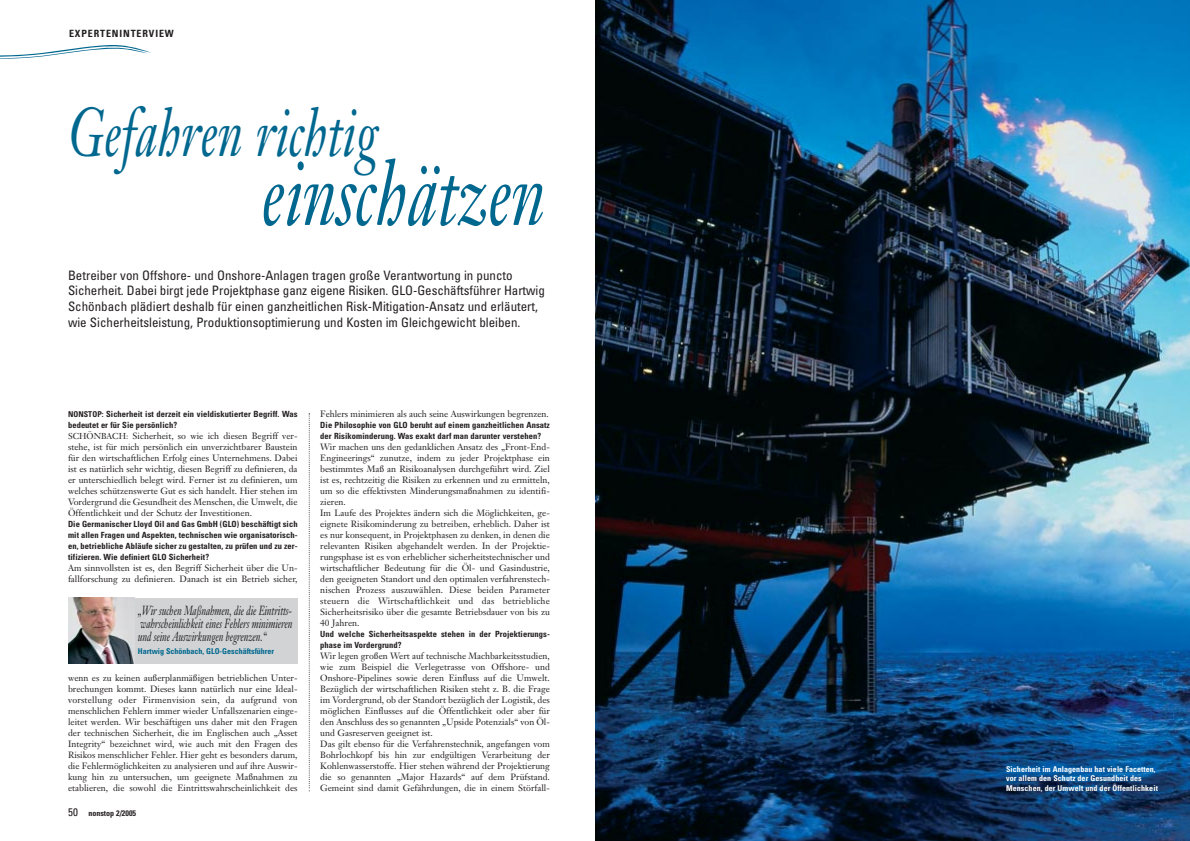
<style>
.page{position:relative;width:1190px;height:841px;background:#fff}
.page>*{position:absolute;margin:0;border:0;box-sizing:border-box;transform-origin:0 0}
.t1{font:italic 92px "Janson Text";color:#00678f;scale:.7 1}
.t2{font:italic 68px "Janson Text";color:#00678f;scale:.7 1}
.t3{font:condensed 13px/15.6px "Univers";color:#231f20}
.t4{font:italic 13px/13px "Janson Text";letter-spacing:-.01em;color:#231f20;text-align:justify;scale:.7 1}
.t5{font:700 condensed 10px "Univers";letter-spacing:.09em;color:#231f20}
.t6{font:9px/11px "Janson Text";color:#231f20}
.t7{font:700 condensed 8.5px/11px "Univers";letter-spacing:.01em;color:#231f20}
.t8{font:700 condensed 8px/9.6px "Univers";letter-spacing:.01em;color:#fff}
.t9{font:700 condensed 8px "Univers";color:#00678f}
.t10{font:700 condensed 8px "Univers";color:#231f20}
.s1{font-size:8px}
.s2{font-size:8.5px}
.s3{font-weight:400;font-size:11px}
</style>
<div class="page">
<svg style="left:0;top:45px;width:151px;height:14px"></svg>
<img style="left:595px;top:0;width:595px;height:841px">
<svg style="left:309px;top:413px;width:1px;height:378px"></svg>
<div style="left:69px;top:598px;width:229px;height:66px;background:#d1d3d4"></div>
<img style="left:68px;top:598px;width:66px;height:66px">
<p class="t5" style="left:69px;top:29px;width:106px">EXPERTENINTERVIEW</p>
<h2 class="t2" style="left:68px;top:107px;width:444px">Gefahren richtig</h2>
<h1 class="t1" style="left:261px;top:158px;width:407px">einschätzen</h1>
<p class="t3" style="left:68px;top:269px;width:478px">Betreiber von Offshore- und Onshore-Anlagen tragen große Verantwortung in puncto Sicherheit. Dabei birgt jede Projektphase ganz eigene Risiken. GLO-Geschäftsführer Hartwig Schönbach plädiert deshalb für einen ganzheitlichen Risk-Mitigation-Ansatz und erläutert, wie Sicherheitsleistung, Produktionsoptimierung und Kosten im Gleichgewicht bleiben.</p>
<p class="t7" style="left:68px;top:409px;width:231px"><span class="s1">NONSTOP:</span> Sicherheit ist derzeit ein vieldiskutierter Begriff. Was bedeutet er für Sie persönlich?</p>
<p class="t6" style="left:68px;top:431px;width:231px;text-align:justify"><span class="s2">SCHÖNBACH:</span> Sicherheit, so wie ich diesen Begriff ver&shy;stehe, ist für mich persönlich ein unverzichtbarer Baustein für den wirtschaftlichen Erfolg eines Unternehmens. Dabei ist es natürlich sehr wichtig, diesen Begriff zu definieren, da er unterschiedlich belegt wird. Ferner ist zu definieren, um welches schützenswerte Gut es sich handelt. Hier stehen im Vordergrund die Gesundheit des Menschen, die Umwelt, die Öffentlichkeit und der Schutz der Investitionen.</p>
<p class="t7" style="left:68px;top:519px;width:231px;text-align:justify">Die Germanischer Lloyd Oil and Gas GmbH (GLO) beschäftigt sich mit allen Fragen und Aspekten, technischen wie organisatorisch&shy;en, betriebliche Abläufe sicher zu gestalten, zu prüfen und zu zer&shy;tifizieren. Wie definiert GLO Sicherheit?</p>
<p class="t6" style="left:68px;top:563px;width:231px">Am sinnvollsten ist es, den Begriff Sicherheit über die Un&shy;fallforschung zu definieren. Danach ist ein Betrieb sicher,</p>
<h3 class="t4" style="left:138px;top:605px;width:222px">„Wir suchen Maßnahmen, die die Eintritts&shy;wahrscheinlichkeit eines Fehlers minimieren und seine Auswirkungen begrenzen.“</h3>
<p class="t9" style="left:138px;top:649px;width:138px">Hartwig Schönbach, GLO-Geschäftsführer</p>
<p class="t6" style="left:68px;top:673px;width:231px;text-align:justify">wenn es zu keinen außerplanmäßigen betrieblichen Unter&shy;brechungen kommt. Dieses kann natürlich nur eine Ideal&shy;vorstellung oder Firmenvision sein, da aufgrund von menschlichen Fehlern immer wieder Unfallszenarien einge&shy;leitet werden. Wir beschäftigen uns daher mit den Fragen der technischen Sicherheit, die im Englischen auch „Asset Integrity“ bezeichnet wird, wie auch mit den Fragen des Risikos menschlicher Fehler. Hier geht es besonders darum, die Fehlermöglichkeiten zu analysieren und auf ihre Auswir&shy;kung hin zu untersuchen, um geeignete Maßnahmen zu etablieren, die sowohl die Eintrittswahrscheinlichkeit des</p>
<p class="t10" style="left:68px;top:810px;width:70px"><span class="s3">50</span> nonstop 2/2005</p>
<p class="t6" style="left:320px;top:409px;width:230px">Fehlers minimieren als auch seine Auswirkungen begrenzen.</p>
<p class="t7" style="left:320px;top:420px;width:231px">Die Philosophie von GLO beruht auf einem ganzheitlichen Ansatz der Risikominderung. Was exakt darf man darunter verstehen?</p>
<p class="t6" style="left:320px;top:442px;width:231px">Wir machen uns den gedanklichen Ansatz des „Front-End-Engineerings“ zunutze, indem zu jeder Projektphase ein bestimmtes Maß an Risikoanalysen durchgeführt wird. Ziel ist es, rechtzeitig die Risiken zu erkennen und zu ermitteln, um so die effektivsten Minderungsmaßnahmen zu identifi&shy;zieren.<br>Im Laufe des Projektes ändern sich die Möglichkeiten, ge&shy;eignete Risikominderung zu betreiben, erheblich. Daher ist es nur konsequent, in Projektphasen zu denken, in denen die relevanten Risiken abgehandelt werden. In der Projektie&shy;rungsphase ist es von erheblicher sicherheitstechnischer und wirtschaftlicher Bedeutung für die Öl- und Gasindustrie, den geeigneten Standort und den optimalen verfahrenstech&shy;nischen Prozess auszuwählen. Diese beiden Parameter steuern die Wirtschaftlichkeit und das betriebliche Sicherheitsrisiko über die gesamte Betriebsdauer von bis zu 40 Jahren.</p>
<p class="t7" style="left:320px;top:629px;width:231px">Und welche Sicherheitsaspekte stehen in der Projektierungs&shy;phase im Vordergrund?</p>
<p class="t6" style="left:320px;top:651px;width:231px">Wir legen großen Wert auf technische Machbarkeitsstudien, wie zum Beispiel die Verlegetrasse von Offshore- und Onshore-Pipelines sowie deren Einfluss auf die Umwelt.<br>Bezüglich der wirtschaftlichen Risiken steht z. B. die Frage im Vordergrund, ob der Standort bezüglich der Logistik, des möglichen Einflusses auf die Öffentlichkeit oder aber für den Anschluss des so genannten „Upside Potenzials“ von Öl&shy;und Gasreserven geeignet ist.<br>Das gilt ebenso für die Verfahrenstechnik, angefangen vom Bohrlochkopf bis hin zur endgültigen Verarbeitung der Kohlenwasserstoffe. Hier stehen während der Projektierung die so genannten „Major Hazards“ auf dem Prüfstand.<br>Gemeint sind damit Gefährdungen, die in einem Störfall-</p>
<p class="t8" style="left:1006px;top:765px;width:153px">Sicherheit im Anlagenbau hat viele Facetten, vor allem den Schutz der Gesundheit des<br>Menschen, der Umwelt und der Öffentlichkeit</p>
</div>
